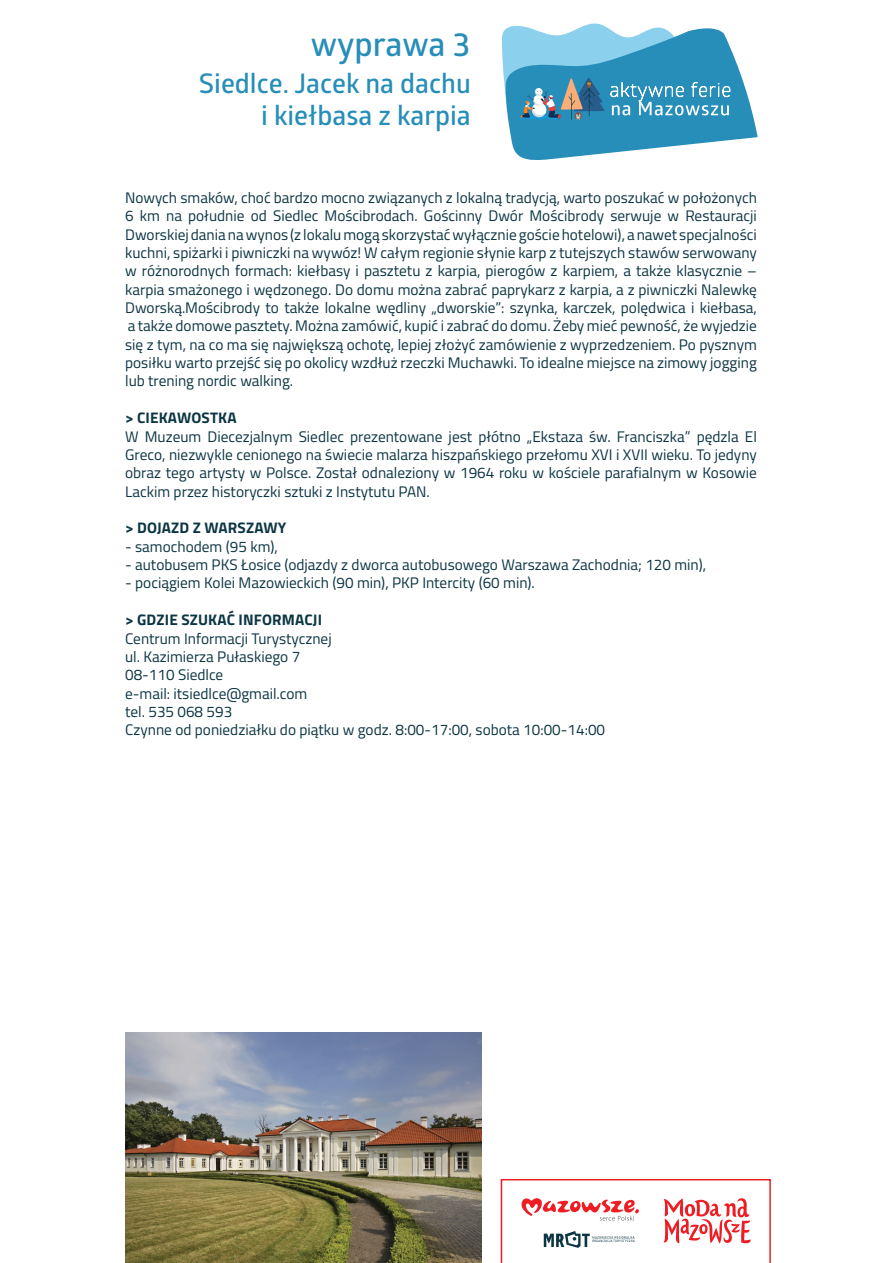
<style>
.page{position:relative;width:893px;height:1263px;background:#fff}
.page>*{position:absolute;margin:0;border:0;box-sizing:border-box;transform-origin:0 0}
.t1{font:33px "Glober Semi Bold Free";color:#278eb9}
.t2{font:27px/32.4px "Glober Semi Bold Free";color:#278eb9;text-align:right}
.t3{font:15.3px/18.3px "Titillium";color:#0c3543;text-align:justify}
.t4{font:700 15.3px "Titillium";letter-spacing:.01em;color:#0c3543}
</style>
<div class="page">
<svg style="left:501px;top:23px;width:257px;height:138px"></svg>
<img style="left:125px;top:1032px;width:356px;height:231px">
<svg style="left:501px;top:1179px;width:270px;height:84px"></svg>
<h1 class="t1" style="left:311px;top:21px;width:161px">wyprawa 3</h1>
<h2 class="t2" style="left:199px;top:66px;width:273px">Siedlce. Jacek na dachu i kiełbasa z karpia</h2>
<p class="t3" style="left:125px;top:188px;width:633px">Nowych smaków, choć bardzo mocno związanych z lokalną tradycją, warto poszukać w położonych 6 km na południe od Siedlec Mościbrodach. Gościnny Dwór Mościbrody serwuje w Restauracji Dworskiej dania na wynos (z lokalu mogą skorzystać wyłącznie goście hotelowi), a nawet specjalności kuchni, spiżarki i piwniczki na wywóz! W całym regionie słynie karp z tutejszych stawów serwowany w różnorodnych formach: kiełbasy i pasztetu z karpia, pierogów z karpiem, a także klasycznie – karpia smażonego i wędzonego. Do domu można zabrać paprykarz z karpia, a z piwniczki Nalewkę Dworską.Mościbrody to także lokalne wędliny „dworskie”: szynka, karczek, polędwica i kiełbasa, a także domowe pasztety. Można zamówić, kupić i zabrać do domu. Żeby mieć pewność, że wyjedzie się z tym, na co ma się największą ochotę, lepiej złożyć zamówienie z wyprzedzeniem. Po pysznym posiłku warto przejść się po okolicy wzdłuż rzeczki Muchawki. To idealne miejsce na zimowy jogging lub trening nordic walking.</p>
<p class="t4" style="left:125px;top:406px;width:113px">&gt; CIEKAWOSTKA</p>
<p class="t3" style="left:125px;top:426px;width:633px">W Muzeum Diecezjalnym Siedlec prezentowane jest płótno „Ekstaza św. Franciszka” pędzla El Greco, niezwykle cenionego na świecie malarza hiszpańskiego przełomu XVI i XVII wieku. To jedyny obraz tego artysty w Polsce. Został odnaleziony w 1964 roku w kościele parafialnym w Kosowie Lackim przez historyczki sztuki z Instytutu PAN.</p>
<p class="t4" style="left:125px;top:516px;width:163px">&gt; DOJAZD Z WARSZAWY</p>
<p class="t3" style="left:125px;top:536px;width:154px">- samochodem (95 km),</p>
<p class="t3" style="left:125px;top:555px;width:583px">- autobusem PKS Łosice (odjazdy z dworca autobusowego Warszawa Zachodnia; 120 min),</p>
<p class="t3" style="left:125px;top:573px;width:411px">- pociągiem Kolei Mazowieckich (90 min), PKP Intercity (60 min).</p>
<p class="t4" style="left:125px;top:608px;width:198px">&gt; GDZIE SZUKAĆ INFORMACJI</p>
<p class="t3" style="left:125px;top:628px;width:481px;text-align:left">Centrum Informacji Turystycznej<br>ul. Kazimierza Pułaskiego 7<br>08-110 Siedlce<br>e-mail: itsiedlce@gmail.com<br>tel. 535 068 593<br>Czynne od poniedziałku do piątku w godz. 8:00-17:00, sobota 10:00-14:00</p>
</div>
